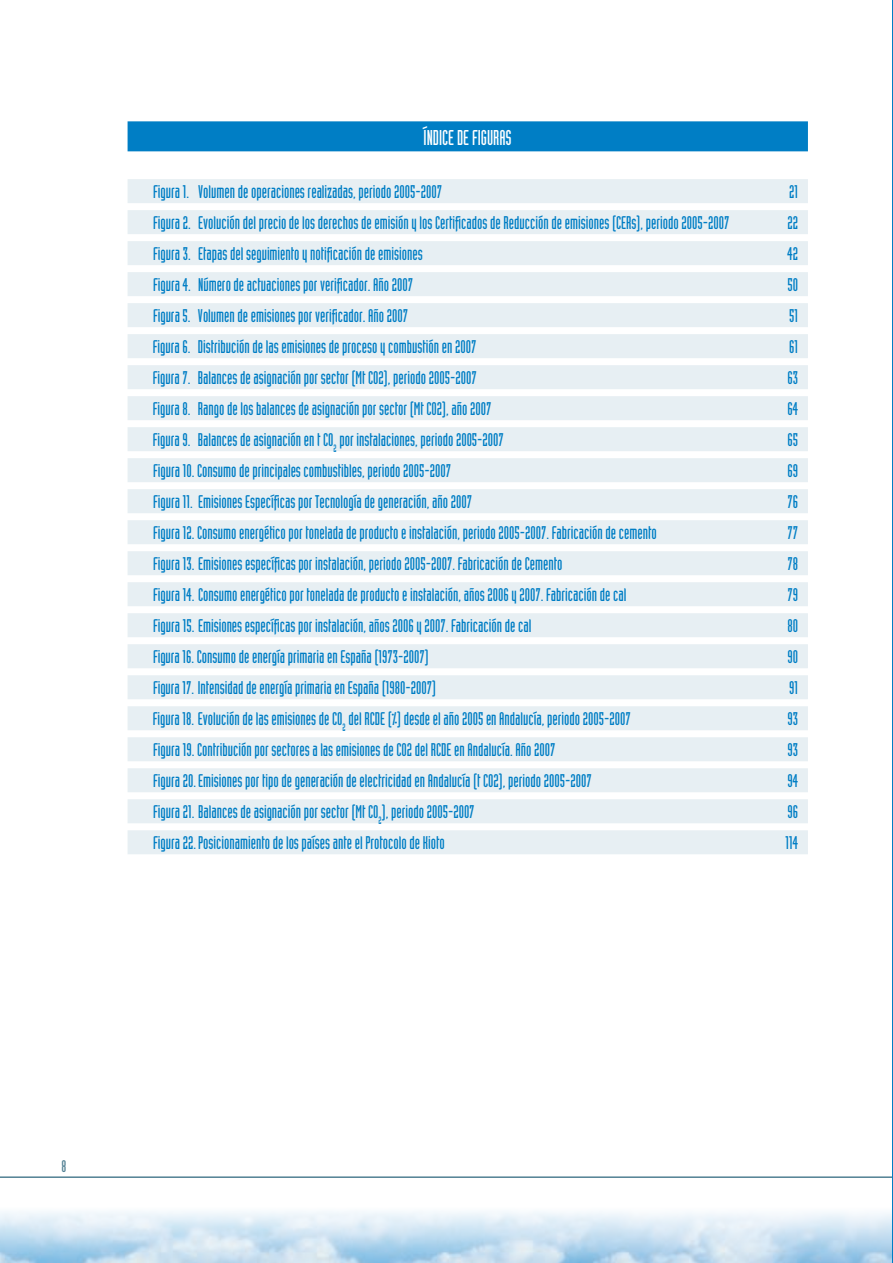
<style>
.page{position:relative;width:893px;height:1263px;background:#fff}
.page>*{position:absolute;margin:0;border:0;box-sizing:border-box;transform-origin:0 0}
.t1{font:21px "Industria Solid";color:#fff}
.t2{font:18px "Industria Solid";color:#007ec5}
.t3{font:16.5px "Industria Solid A";color:#518093}
</style>
<div class="page">
<img style="left:0;top:1206px;width:893px;height:57px">
<hr style="left:0;top:1176px;width:893px;height:2px;background:#518093">
<div style="left:128px;top:121px;width:680px;height:30px;background:#007ec5"></div>
<div style="left:128px;top:179px;width:680px;height:24px;background:#e7eff3"></div>
<div style="left:128px;top:210px;width:680px;height:24px;background:#e7eff3"></div>
<div style="left:128px;top:241px;width:680px;height:24px;background:#e7eff3"></div>
<div style="left:128px;top:272px;width:680px;height:24px;background:#e7eff3"></div>
<div style="left:128px;top:303px;width:680px;height:24px;background:#e7eff3"></div>
<div style="left:128px;top:334px;width:680px;height:24px;background:#e7eff3"></div>
<div style="left:128px;top:365px;width:680px;height:24px;background:#e7eff3"></div>
<div style="left:128px;top:396px;width:680px;height:24px;background:#e7eff3"></div>
<div style="left:128px;top:427px;width:680px;height:24px;background:#e7eff3"></div>
<div style="left:128px;top:458px;width:680px;height:24px;background:#e7eff3"></div>
<div style="left:128px;top:489px;width:680px;height:24px;background:#e7eff3"></div>
<div style="left:128px;top:520px;width:680px;height:24px;background:#e7eff3"></div>
<div style="left:128px;top:551px;width:680px;height:24px;background:#e7eff3"></div>
<div style="left:128px;top:582px;width:680px;height:24px;background:#e7eff3"></div>
<div style="left:128px;top:613px;width:680px;height:24px;background:#e7eff3"></div>
<div style="left:128px;top:644px;width:680px;height:24px;background:#e7eff3"></div>
<div style="left:128px;top:675px;width:680px;height:24px;background:#e7eff3"></div>
<div style="left:128px;top:706px;width:680px;height:24px;background:#e7eff3"></div>
<div style="left:128px;top:737px;width:680px;height:24px;background:#e7eff3"></div>
<div style="left:128px;top:768px;width:680px;height:24px;background:#e7eff3"></div>
<div style="left:128px;top:799px;width:680px;height:24px;background:#e7eff3"></div>
<div style="left:128px;top:830px;width:680px;height:24px;background:#e7eff3"></div>
<p class="t1" style="left:424px;top:126px;width:90px">ÍNDICE DE FIGURAS</p>
<p class="t2" style="left:153px;top:182px;width:291px">Figura 1. Volumen de operaciones realizadas, periodo 2005-2007</p>
<p class="t2" style="left:789px;top:182px;width:10px">21</p>
<p class="t2" style="left:153px;top:213px;width:578px">Figura 2. Evolución del precio de los derechos de emisión y los Certificados de Reducción de emisiones (CERs), periodo 2005-2007</p>
<p class="t2" style="left:787px;top:213px;width:12px">22</p>
<p class="t2" style="left:153px;top:244px;width:271px">Figura 3. Etapas del seguimiento y notificación de emisiones</p>
<p class="t2" style="left:787px;top:244px;width:12px">42</p>
<p class="t2" style="left:153px;top:275px;width:262px">Figura 4. Número de actuaciones por verificador. Año 2007</p>
<p class="t2" style="left:787px;top:275px;width:12px">50</p>
<p class="t2" style="left:153px;top:306px;width:257px">Figura 5. Volumen de emisiones por verificador. Año 2007</p>
<p class="t2" style="left:789px;top:306px;width:10px">51</p>
<p class="t2" style="left:153px;top:337px;width:325px">Figura 6. Distribución de las emisiones de proceso y combustión en 2007</p>
<p class="t2" style="left:789px;top:337px;width:10px">61</p>
<p class="t2" style="left:153px;top:368px;width:325px">Figura 7. Balances de asignación por sector (Mt CO2), periodo 2005-2007</p>
<p class="t2" style="left:787px;top:368px;width:12px">63</p>
<p class="t2" style="left:153px;top:399px;width:340px">Figura 8. Rango de los balances de asignación por sector (Mt CO2), año 2007</p>
<p class="t2" style="left:787px;top:399px;width:12px">64</p>
<p class="t2" style="left:153px;top:430px;width:352px">Figura 9. Balances de asignación en t CO<sub>2</sub> por instalaciones, periodo 2005-2007</p>
<p class="t2" style="left:787px;top:430px;width:12px">65</p>
<p class="t2" style="left:153px;top:461px;width:300px">Figura 10. Consumo de principales combustibles, periodo 2005-2007</p>
<p class="t2" style="left:787px;top:461px;width:12px">69</p>
<p class="t2" style="left:153px;top:492px;width:321px">Figura 11. Emisiones Específicas por Tecnología de generación, año 2007</p>
<p class="t2" style="left:787px;top:492px;width:12px">76</p>
<p class="t2" style="left:153px;top:523px;width:505px">Figura 12. Consumo energético por tonelada de producto e instalación, periodo 2005-2007. Fabricación de cemento</p>
<p class="t2" style="left:787px;top:523px;width:12px">77</p>
<p class="t2" style="left:153px;top:554px;width:411px">Figura 13. Emisiones específicas por instalación, periodo 2005-2007. Fabricación de Cemento</p>
<p class="t2" style="left:787px;top:554px;width:12px">78</p>
<p class="t2" style="left:153px;top:585px;width:475px">Figura 14. Consumo energético por tonelada de producto e instalación, años 2006 y 2007. Fabricación de cal</p>
<p class="t2" style="left:787px;top:585px;width:12px">79</p>
<p class="t2" style="left:153px;top:616px;width:380px">Figura 15. Emisiones específicas por instalación, años 2006 y 2007. Fabricación de cal</p>
<p class="t2" style="left:787px;top:616px;width:12px">80</p>
<p class="t2" style="left:153px;top:647px;width:277px">Figura 16. Consumo de energía primaria en España (1973-2007)</p>
<p class="t2" style="left:787px;top:647px;width:12px">90</p>
<p class="t2" style="left:153px;top:678px;width:285px">Figura 17. Intensidad de energía primaria en España (1980-2007)</p>
<p class="t2" style="left:789px;top:678px;width:10px">91</p>
<p class="t2" style="left:153px;top:709px;width:479px">Figura 18. Evolución de las emisiones de CO<sub>2</sub> del RCDE (%) desde el año 2005 en Andalucía, periodo 2005-2007</p>
<p class="t2" style="left:787px;top:709px;width:12px">93</p>
<p class="t2" style="left:153px;top:740px;width:404px">Figura 19. Contribución por sectores a las emisiones de CO2 del RCDE en Andalucía. Año 2007</p>
<p class="t2" style="left:787px;top:740px;width:12px">93</p>
<p class="t2" style="left:153px;top:771px;width:440px">Figura 20.Emisiones por tipo de generación de electricidad en Andalucía (t CO2), periodo 2005-2007</p>
<p class="t2" style="left:787px;top:771px;width:12px">94</p>
<p class="t2" style="left:153px;top:802px;width:323px">Figura 21. Balances de asignación por sector (Mt CO<sub>2</sub>), periodo 2005-2007</p>
<p class="t2" style="left:787px;top:802px;width:12px">96</p>
<p class="t2" style="left:153px;top:833px;width:293px">Figura 22.Posicionamiento de los países ante el Protocolo de Kioto</p>
<p class="t2" style="left:785px;top:833px;width:14px">114</p>
<p class="t3" style="left:61px;top:1157px;width:6px">8</p>
</div>
